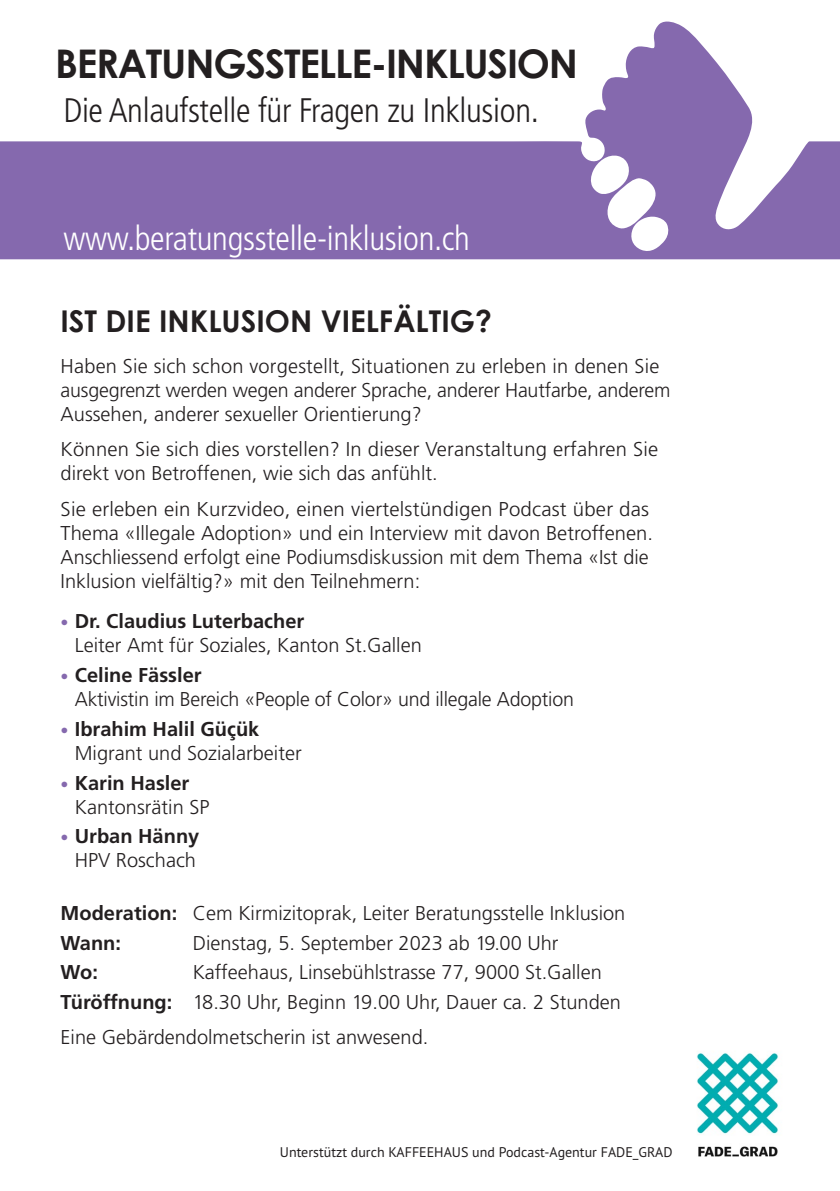
<style>
.page{position:relative;width:840px;height:1191px;background:#fff}
.page>*{position:absolute;margin:0;border:0;box-sizing:border-box;transform-origin:0 0}
.t1{font:700 39.4px "Century Gothic";letter-spacing:-.03em;color:#231f20}
.t2{font:300 condensed 34px "Frutiger LT Std";letter-spacing:-.01em;color:#231f20}
.t3{font:300 condensed 34px "Frutiger LT Std";letter-spacing:-.01em;color:#fff}
.t4{font:700 30px "Century Gothic";color:#231f20}
.t5{font:300 20px/24px "Frutiger LT Std";color:#231f20}
.t6{font:700 20px "Frutiger LT Std";color:#231f20}
.t7{font:14px "PT Sans Pro";color:#231f20}
.s1{font-weight:700;font-size:16px;color:#8569ae}
.s2{font-weight:700}
</style>
<div class="page">
<svg style="left:0;top:21px;width:839px;height:238px;fill:#8569ae"></svg>
<img style="left:697px;top:1053px;width:82px;height:104px">
<h1 class="t1" style="left:55px;top:39px;width:524px">BERATUNGSSTELLE-INKLUSION</h1>
<h2 class="t2" style="left:63px;top:91px;width:476px">Die Anlaufstelle für Fragen zu Inklusion.</h2>
<h2 class="t3" style="left:63px;top:219px;width:408px">www.beratungsstelle-inklusion.ch</h2>
<h3 class="t4" style="left:61px;top:302px;width:432px">IST DIE INKLUSION VIELFÄLTIG?</h3>
<p class="t5" style="left:61px;top:354px;width:611px">Haben Sie sich schon vorgestellt, Situationen zu erleben in denen Sie ausgegrenzt werden wegen anderer Sprache, anderer Hautfarbe, anderem<br>Aussehen, anderer sexueller Orientierung?</p>
<p class="t5" style="left:61px;top:438px;width:599px">Können Sie sich dies vorstellen? In dieser Veranstaltung erfahren Sie direkt von Betroffenen, wie sich das anfühlt.</p>
<p class="t5" style="left:61px;top:497px;width:593px">Sie erleben ein Kurzvideo, einen viertelstündigen Podcast über das Thema «Illegale Adoption» und ein Interview mit davon Betroffenen.<br>Anschliessend erfolgt eine Podiumsdiskussion mit dem Thema «Ist die Inklusion vielfältig?» mit den Teilnehmern:</p>
<p class="t5" style="left:75px;top:610px;width:348px;text-indent:-14px"><span class="s1">•</span> <span class="s2">Dr. Claudius Luterbacher<br></span>Leiter Amt für Soziales, Kanton St.Gallen</p>
<p class="t5" style="left:75px;top:663px;width:500px;text-indent:-14px"><span class="s1">•</span> <span class="s2">Celine Fässler<br></span>Aktivistin im Bereich «People of Color» und illegale Adoption</p>
<p class="t5" style="left:75px;top:717px;width:228px;text-indent:-14px"><span class="s1">•</span> <span class="s2">Ibrahim Halil Güçük<br></span>Migrant und Sozialarbeiter</p>
<p class="t5" style="left:75px;top:771px;width:136px;text-indent:-14px"><span class="s1">•</span> <span class="s2">Karin Hasler<br></span>Kantonsrätin SP</p>
<p class="t5" style="left:61px;top:824px;width:140px;text-align:center"><span class="s1">•</span> <span class="s2">Urban Hänny<br></span>HPV Roschach</p>
<p class="t5" style="left:61px;top:898px;width:566px;line-height:29.6px"><span class="s2">Moderation:</span> Cem Kirmizitoprak, Leiter Beratungsstelle Inklusion<br><span class="s2">Wann:</span></p>
<p class="t5" style="left:193px;top:931px;width:367px">Dienstag, 5. September 2023 ab 19.00 Uhr</p>
<p class="t5" style="left:61px;top:958px;width:561px;line-height:29.6px;text-indent:132px">Kaffeehaus, Linsebühlstrasse 77, 9000 St.Gallen<br><span class="s2">Türöffnung:</span> 18.30 Uhr, Beginn 19.00 Uhr, Dauer ca. 2 Stunden</p>
<p class="t5" style="left:61px;top:1025px;width:369px">Eine Gebärdendolmetscherin ist anwesend.</p>
<p class="t6" style="left:61px;top:960px;width:39px">Wo:</p>
<p class="t7" style="left:280px;top:1143px;width:394px">Unterstützt durch KAFFEEHAUS und Podcast-Agentur FADE_GRAD</p>
</div>
